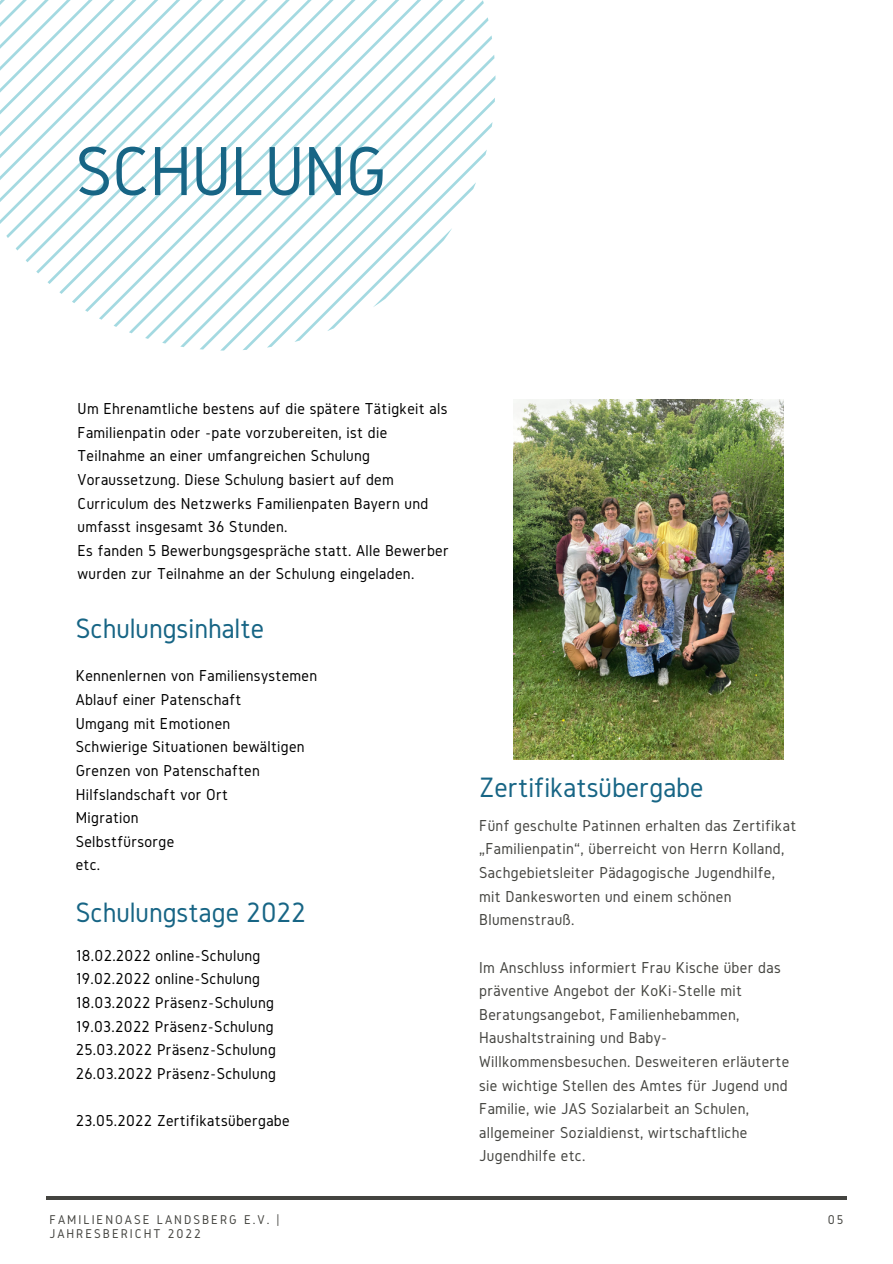
<style>
.page{position:relative;width:893px;height:1264px;background:#fff}
.page>*{position:absolute;margin:0;border:0;box-sizing:border-box;transform-origin:0 0}
.t1{font:72px "Gidole";letter-spacing:-.01em;color:#176585}
.t2{font:29.1px "Gidole";color:#176585}
.t3{font:16.5px/23.5px "Gidole";letter-spacing:.02em;color:#000}
.t4{font:16.5px/23.5px "Gidole";letter-spacing:.02em;color:#444440}
.t5{font:13.2px/14.5px "Gidole";letter-spacing:.15em;color:#444440}
</style>
<div class="page">
<hr style="left:46px;top:1196px;width:800px;height:3px;background:#444440">
<svg style="left:0;top:0;width:487px;height:342px"></svg>
<img style="left:513px;top:399px;width:270px;height:360px">
<h1 class="t1" style="left:76px;top:131px;width:313px">SCHULUNG</h1>
<p class="t3" style="left:78px;top:396px;width:373px">Um Ehrenamtliche bestens auf die spätere Tätigkeit als Familienpatin oder -pate vorzubereiten, ist die Teilnahme an einer umfangreichen Schulung Voraussetzung. Diese Schulung basiert auf dem Curriculum des Netzwerks Familienpaten Bayern und umfasst insgesamt 36 Stunden.<br>Es fanden 5 Bewerbungsgespräche statt. Alle Bewerber wurden zur Teilnahme an der Schulung eingeladen.</p>
<h2 class="t2" style="left:76px;top:612px;width:190px">Schulungsinhalte</h2>
<p class="t3" style="left:76px;top:664px;width:243px">Kennenlernen von Familiensystemen<br>Ablauf einer Patenschaft<br>Umgang mit Emotionen<br>Schwierige Situationen bewältigen<br>Grenzen von Patenschaften<br>Hilfslandschaft vor Ort<br>Migration<br>Selbstfürsorge<br>etc.</p>
<h2 class="t2" style="left:76px;top:896px;width:232px">Schulungstage 2022</h2>
<p class="t3" style="left:76px;top:943px;width:202px">18.02.2022 online-Schulung<br>19.02.2022 online-Schulung<br>18.03.2022 Präsenz-Schulung<br>19.03.2022 Präsenz-Schulung<br>25.03.2022 Präsenz-Schulung<br>26.03.2022 Präsenz-Schulung</p>
<p class="t3" style="left:76px;top:1108px;width:215px">23.05.2022 Zertifikatsübergabe</p>
<h2 class="t2" style="left:479px;top:771px;width:226px">Zertifikatsübergabe</h2>
<p class="t4" style="left:479px;top:813px;width:318px">Fünf geschulte Patinnen erhalten das Zertifikat „Familienpatin“, überreicht von Herrn Kolland, Sachgebietsleiter Pädagogische Jugendhilfe, mit Dankesworten und einem schönen Blumenstrauß.</p>
<p class="t4" style="left:479px;top:955px;width:311px">Im Anschluss informiert Frau Kische über das präventive Angebot der KoKi-Stelle mit Beratungsangebot, Familienhebammen, Haushaltstraining und Baby-Willkommensbesuchen. Desweiteren erläuterte sie wichtige Stellen des Amtes für Jugend und Familie, wie JAS Sozialarbeit an Schulen, allgemeiner Sozialdienst, wirtschaftliche Jugendhilfe etc.</p>
<p class="t5" style="left:49px;top:1211px;width:232px">FAMILIENOASE LANDSBERG E.V. |<br>JAHRESBERICHT 2022</p>
<p class="t5" style="left:827px;top:1212px;width:17px">05</p>
</div>
